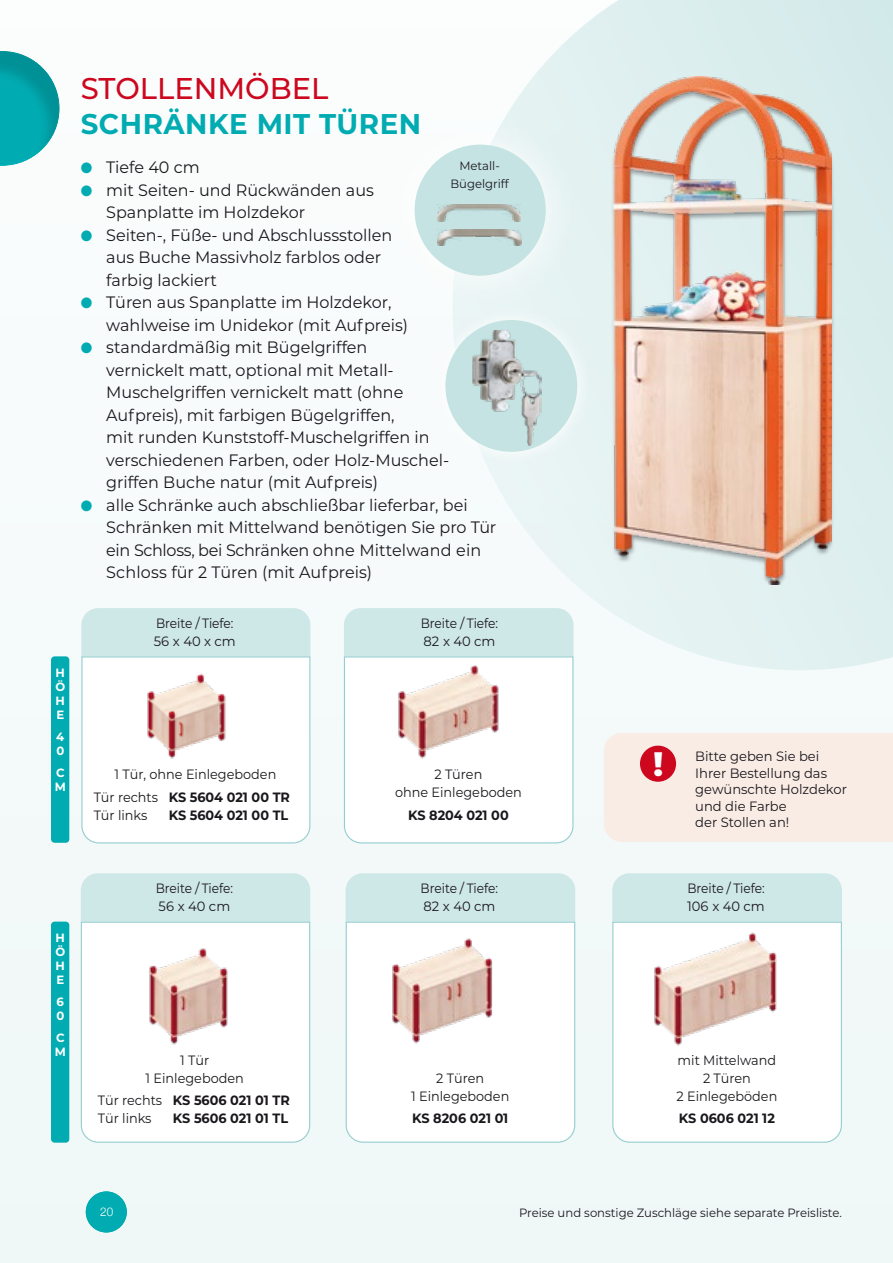
<style>
.page{position:relative;width:893px;height:1263px;background:#f6fafa}
.page>*{position:absolute;margin:0;border:0;box-sizing:border-box;transform-origin:0 0}
.t1{font:800 33.9px "Montserrat";color:#fff}
.t2{font:500 30px "Montserrat";color:#cd071e}
.t3{font:700 28.5px "Montserrat";letter-spacing:.02em;color:#00abb1}
.t4{font:16.5px/22.5px "Montserrat";color:#1a171c}
.t5{font:13.5px/18px "Montserrat";color:#1a171c;text-align:center;scale:.95 1}
.t6{font:13.5px/18px "Montserrat";color:#1a171c;scale:.9 1}
.t7{font:13.5px/16.5px "Montserrat";color:#1a171c}
.t8{font:700 13.5px "Montserrat";color:#1a171c;scale:.95 1}
.t9{font:12px/18px "Montserrat";color:#1a171c;text-align:center}
.t10{font:700 12px/14.2px "Montserrat";color:#fff}
.t11{font:300 12px "Helvetica Neue";color:#fff}
.s1{color:#00abb1}
.s2{font-weight:700}
</style>
<div class="page">
<div style="left:0;top:49px;width:62px;height:117px;background:#1a171c;opacity:.17"></div>
<div style="left:86px;top:1191px;width:41px;height:41px;background:#00abb1;border-radius:50%"></div>
<svg style="left:488px;top:0;width:405px;height:670px;fill:#e0f0f0"></svg>
<div style="left:604px;top:733px;width:289px;height:109px;background:#f9ece5"></div>
<div style="left:610px;top:77px;width:226px;height:507px;background:#1a171c;opacity:.35"></div>
<img style="left:614px;top:77px;width:218px;height:507px">
<div style="left:612px;top:873px;width:230px;height:48px;background:#cee7e7"></div>
<svg style="left:612px;top:921px;width:230px;height:222px"></svg>
<div style="left:346px;top:873px;width:229px;height:48px;background:#cee7e7"></div>
<svg style="left:345px;top:921px;width:231px;height:222px"></svg>
<div style="left:81px;top:873px;width:229px;height:48px;background:#cee7e7"></div>
<svg style="left:80px;top:921px;width:231px;height:222px"></svg>
<svg style="left:81px;top:608px;width:230px;height:236px"></svg>
<svg style="left:343px;top:608px;width:231px;height:236px"></svg>
<div style="left:640px;top:746px;width:36px;height:36px;background:#cd071e;border-radius:50%"></div>
<div style="left:430px;top:304px;width:163px;height:163px;background:#eef6f6"></div>
<div style="left:445px;top:320px;width:132px;height:132px;background:#c5e3e3;border-radius:50%"></div>
<img style="left:472px;top:330px;width:70px;height:116px">
<div style="left:376px;top:106px;width:208px;height:208px;background:linear-gradient(to right,#fefefe,#e4f1f1)"></div>
<div style="left:415px;top:145px;width:131px;height:131px;background:#c5e3e3;border-radius:50%"></div>
<img style="left:438px;top:204px;width:82px;height:17px">
<img style="left:438px;top:230px;width:83px;height:15px">
<div style="left:51px;top:656px;width:18px;height:187px;background:#00abb1;border-radius:4px"></div>
<div style="left:51px;top:921px;width:18px;height:222px;background:#00abb1;border-radius:4px"></div>
<p class="t10" style="left:55px;top:664px;width:11px;text-align:justify">H Ö H E</p>
<p class="t10" style="left:56px;top:729px;width:10px">4<br>0</p>
<p class="t10" style="left:55px;top:765px;width:13px">C<br>M</p>
<h2 class="t2" style="left:81px;top:68px;width:249px">STOLLENMÖBEL</h2>
<h3 class="t3" style="left:81px;top:103px;width:342px">SCHRÄNKE MIT TÜREN</h3>
<p class="t4" style="left:81px;top:156px;width:120px"><span class="s1">●</span> Tiefe 40 cm</p>
<p class="t4" style="left:106px;top:178px;width:269px;text-indent:-26px"><span class="s1">●</span> mit Seiten- und Rückwänden aus<br>Spanplatte im Holzdekor</p>
<p class="t4" style="left:106px;top:223px;width:288px;text-indent:-26px"><span class="s1">●</span> Seiten-, Füße- und Abschlussstollen aus Buche Massivholz farblos oder farbig lackiert</p>
<p class="t4" style="left:106px;top:291px;width:303px;text-indent:-26px"><span class="s1">●</span> Türen aus Spanplatte im Holzdekor, wahlweise im Unidekor (mit Aufpreis)</p>
<p class="t4" style="left:106px;top:336px;width:344px;text-indent:-26px"><span class="s1">●</span> standardmäßig mit Bügelgriffen vernickelt matt, optional mit Metall-Muschelgriffen vernickelt matt (ohne Aufpreis), mit farbigen Bügelgriffen,<br>mit runden Kunststoff-Muschelgriffen in verschiedenen Farben, oder Holz-Muschel&shy;griffen Buche natur (mit Aufpreis)</p>
<p class="t4" style="left:106px;top:493px;width:391px;text-indent:-26px"><span class="s1">●</span> alle Schränke auch abschließbar lieferbar, bei Schränken mit Mittelwand benötigen Sie pro Tür ein Schloss, bei Schränken ohne Mittelwand ein Schloss für 2 Türen (mit Aufpreis)</p>
<p class="t9" style="left:450px;top:156px;width:60px">Metall-<br>Bügelgriff</p>
<p class="t6" style="left:154px;top:613px;width:93px">Breite / Tiefe:<br>56 x 40 x cm</p>
<p class="t5" style="left:94px;top:763px;width:208px;line-height:22.5px">1 Tür, ohne Einlegeboden<br>Tür rechts <span class="s2">KS 5604 021 00 TR</span></p>
<p class="t5" style="left:94px;top:805px;width:58px">Tür links</p>
<p class="t8" style="left:169px;top:805px;width:127px">KS 5604 021 00 TL</p>
<p class="t6" style="left:421px;top:613px;width:88px">Breite / Tiefe:<br>82 x 40 cm</p>
<p class="t5" style="left:395px;top:765px;width:135px">2 Türen<br>ohne Einlegeboden</p>
<p class="t8" style="left:408px;top:805px;width:107px">KS 8204 021 00</p>
<p class="t10" style="left:55px;top:930px;width:11px;text-align:justify">H Ö H E</p>
<p class="t10" style="left:56px;top:994px;width:9px">6<br>0</p>
<p class="t10" style="left:55px;top:1030px;width:13px">C<br>M</p>
<p class="t6" style="left:156px;top:878px;width:88px">Breite / Tiefe:<br>56 x 40 cm</p>
<p class="t5" style="left:146px;top:1050px;width:105px">1 Tür<br>1 Einlegeboden</p>
<p class="t5" style="left:98px;top:1091px;width:204px;text-align:left">Tür rechts <span class="s2">KS 5606 021 01 TR<br></span>Tür links</p>
<p class="t8" style="left:173px;top:1109px;width:123px">KS 5606 021 01 TL</p>
<p class="t6" style="left:421px;top:878px;width:88px">Breite / Tiefe:<br>82 x 40 cm</p>
<p class="t5" style="left:411px;top:1068px;width:105px">2 Türen<br>1 Einlegeboden</p>
<p class="t8" style="left:412px;top:1109px;width:103px">KS 8206 021 01</p>
<h1 class="t1" style="left:653px;top:739px;width:12px">!</h1>
<p class="t7" style="left:695px;top:748px;width:153px">Bitte geben Sie bei<br>Ihrer Bestellung das gewünschte Holzdekor und die Farbe<br>der Stollen an!</p>
<p class="t6" style="left:687px;top:878px;width:88px">Breite / Tiefe:<br>106 x 40 cm</p>
<p class="t5" style="left:676px;top:1050px;width:108px">mit Mittelwand<br>2 Türen<br>2 Einlegeböden</p>
<p class="t8" style="left:679px;top:1109px;width:102px">KS 0606 021 12</p>
<p class="t11" style="left:100px;top:1202px;width:14px">20</p>
<p class="t9" style="left:519px;top:1204px;width:324px">Preise und sonstige Zuschläge siehe separate Preisliste.</p>
</div>
